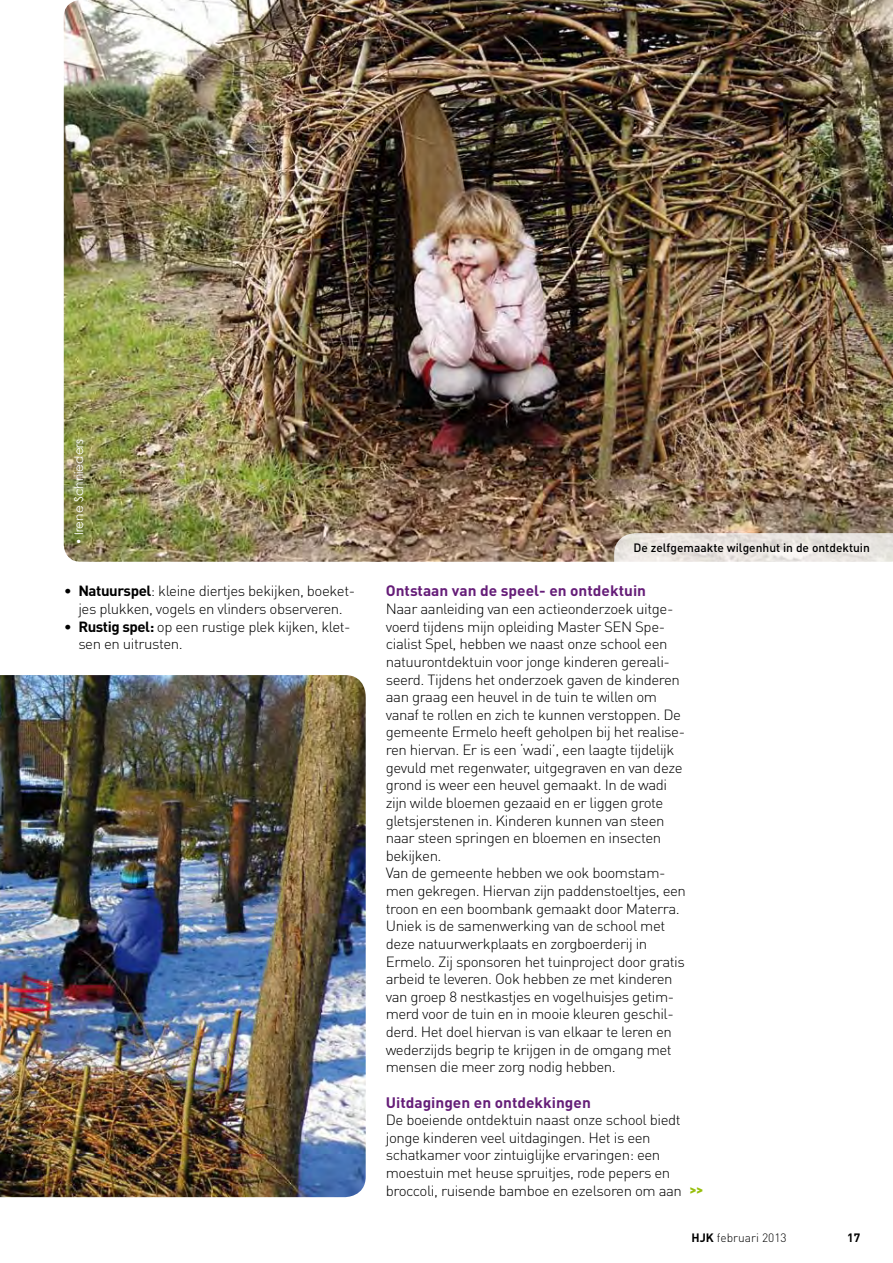
<style>
.page{position:relative;width:893px;height:1263px;background:#fff}
.page>*{position:absolute;margin:0;border:0;box-sizing:border-box;transform-origin:0 0}
.t1{font:700 15px "DIN Pro";color:#651d78}
.t2{font:300 14.7px/17.5px "DIN Pro";letter-spacing:-.03em;color:#000}
.t3{font:500 12px "DIN Pro";color:#000}
.t4{font:12px "Century Gothic";color:#fff}
.t5{font:300 12px "DIN Pro";color:#000}
.t6{font:900 12px "DIN Pro";color:#97bf0d}
.t7{font:700 12px "DIN Pro";color:#000}
.s1{font-weight:700}
</style>
<div class="page">
<img style="left:64px;top:0;width:829px;height:562px">
<svg style="left:614px;top:533px;width:279px;height:29px;background:#e8e3df"></svg>
<img style="left:0;top:675px;width:366px;height:522px">
<p class="t4" style="left:71px;top:545px;width:107px;rotate:-90deg">• Irene Schnieders</p>
<p class="t2" style="left:64px;top:582px;width:293px;text-align:center">• <span class="s1">Natuurspel</span>: kleine diertjes bekijken, boeket&shy;jes plukken, vogels en vlinders observeren.</p>
<p class="t2" style="left:78px;top:617px;width:274px;text-indent:-15px">• <span class="s1">Rustig spel:</span> op een rustige plek kijken, klet&shy;sen en uitrusten.</p>
<p class="t3" style="left:633px;top:540px;width:238px">De zelfgemaakte wilgenhut in de ontdektuin</p>
<p class="t1" style="left:386px;top:581px;width:262px">Ontstaan van de speel- en ontdektuin</p>
<p class="t2" style="left:386px;top:599px;width:302px">Naar aanleiding van een actieonderzoek uitge&shy;voerd tijdens mijn opleiding Master SEN Spe&shy;cialist Spel, hebben we naast onze school een natuurontdektuin voor jonge kinderen gereali&shy;seerd. Tijdens het onderzoek gaven de kinderen aan graag een heuvel in de tuin te willen om vanaf te rollen en zich te kunnen verstoppen. De gemeente Ermelo heeft geholpen bij het realise&shy;ren hiervan. Er is een ‘wadi’, een laagte tijdelijk gevuld met regenwater, uitgegraven en van deze grond is weer een heuvel gemaakt. In de wadi zijn wilde bloemen gezaaid en er liggen grote gletsjerstenen in. Kinderen kunnen van steen naar steen springen en bloemen en insecten bekijken.<br>Van de gemeente hebben we ook boomstam&shy;men gekregen. Hiervan zijn paddenstoeltjes, een troon en een boombank gemaakt door Materra.<br>Uniek is de samenwerking van de school met deze natuurwerkplaats en zorgboerderij in Ermelo. Zij sponsoren het tuinproject door gratis arbeid te leveren. Ook hebben ze met kinderen van groep 8 nestkastjes en vogelhuisjes getim&shy;merd voor de tuin en in mooie kleuren geschil&shy;derd. Het doel hiervan is van elkaar te leren en wederzijds begrip te krijgen in de omgang met mensen die meer zorg nodig hebben.</p>
<p class="t1" style="left:386px;top:1092px;width:207px">Uitdagingen en ontdekkingen</p>
<p class="t2" style="left:386px;top:1110px;width:298px">De boeiende ontdektuin naast onze school biedt jonge kinderen veel uitdagingen. Het is een schatkamer voor zintuiglijke ervaringen: een moestuin met heuse spruitjes, rode pepers en broccoli, ruisende bamboe en ezelsoren om aan</p>
<p class="t6" style="left:690px;top:1181px;width:15px">&gt;&gt;</p>
<p class="t5" style="left:692px;top:1230px;width:97px"><span class="s1">HJK</span> februari 2013</p>
<p class="t7" style="left:847px;top:1230px;width:15px">17</p>
</div>
